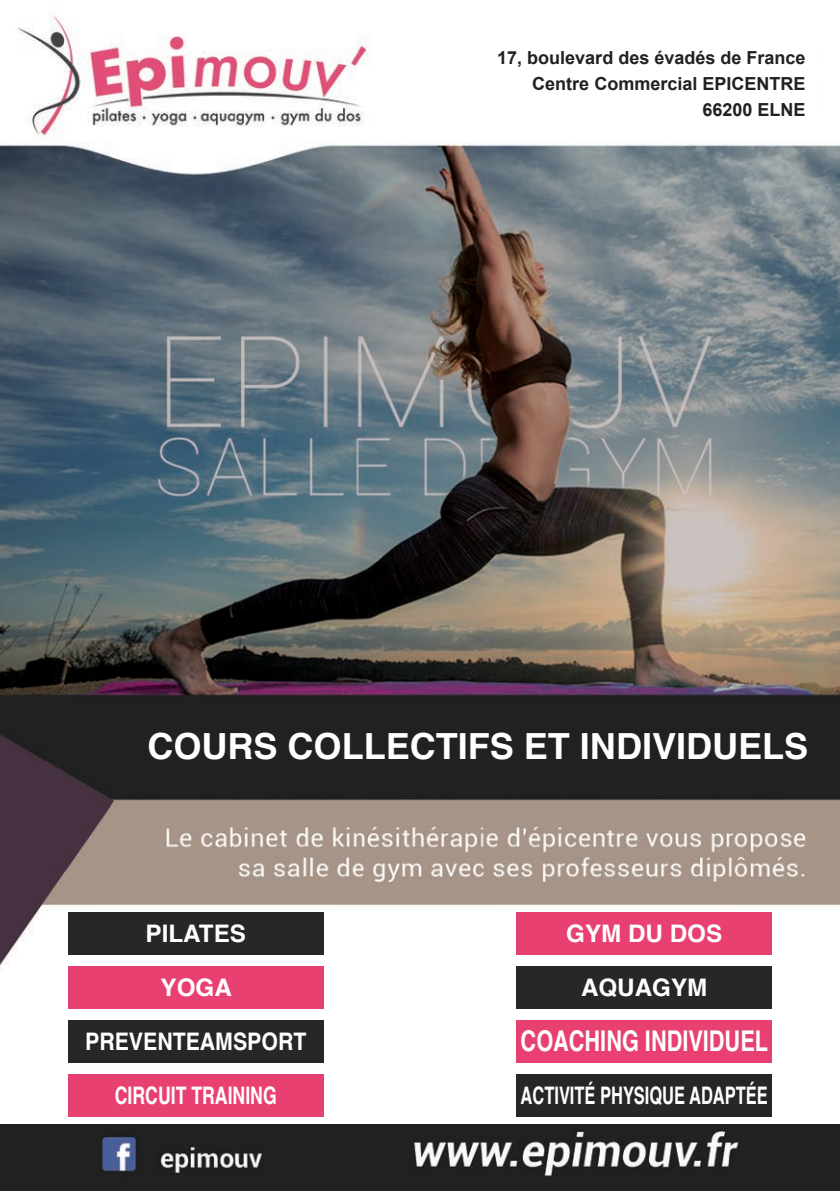
<style>
.page{position:relative;width:840px;height:1191px;background:#fff}
.page>*{position:absolute;margin:0;border:0;box-sizing:border-box;transform-origin:0 0}
.t1{font:700 36px "Helvetica";color:#fff}
.t2{font:700 28.6px "Helvetica";color:#fff;scale:.76 1}
.t3{font:700 24.2px "Helvetica";color:#fff}
.t4{font:700 24.2px "Helvetica";color:#fff;scale:.68 1}
.t5{font:700 24.2px "Helvetica";color:#fff;scale:.88 1}
.t6{font:700 24.2px "Helvetica";color:#fff;scale:.73 1}
.t7{font:700 18px "Arial";color:#212121}
</style>
<div class="page">
<img style="left:0;top:11px;width:839px;height:968px">
<div style="left:122px;top:710px;width:685px;height:70px;background:#212121"></div>
<div style="left:422px;top:27px;width:393px;height:107px;background:#fff"></div>
<img style="left:0;top:1124px;width:839px;height:67px">
<div style="left:68px;top:912px;width:255px;height:42px;background:#29262a"></div>
<div style="left:68px;top:966px;width:255px;height:42px;background:#e94072"></div>
<div style="left:68px;top:1020px;width:255px;height:42px;background:#29262a"></div>
<div style="left:68px;top:1073px;width:255px;height:43px;background:#e94072"></div>
<div style="left:516px;top:912px;width:255px;height:42px;background:#e94072"></div>
<div style="left:516px;top:966px;width:255px;height:42px;background:#29262a"></div>
<div style="left:516px;top:1020px;width:255px;height:42px;background:#e94072"></div>
<div style="left:516px;top:1073px;width:255px;height:43px;background:#29262a"></div>
<p class="t7" style="left:497px;top:45px;width:310px">17, boulevard des évadés de France</p>
<p class="t7" style="left:532px;top:71px;width:275px">Centre Commercial EPICENTRE</p>
<p class="t7" style="left:702px;top:97px;width:105px">66200 ELNE</p>
<p class="t1" style="left:147px;top:724px;width:662px">COURS COLLECTIFS ET INDIVIDUELS</p>
<p class="t3" style="left:145px;top:919px;width:102px">PILATES</p>
<p class="t3" style="left:160px;top:973px;width:73px">YOGA</p>
<p class="t5" style="left:85px;top:1026px;width:253px">PREVENTEAMSPORT</p>
<p class="t6" style="left:115px;top:1080px;width:223px">CIRCUIT TRAINING</p>
<p class="t3" style="left:566px;top:919px;width:157px">GYM DU DOS</p>
<p class="t3" style="left:580px;top:973px;width:128px">AQUAGYM</p>
<p class="t2" style="left:520px;top:1024px;width:327px">COACHING INDIVIDUEL</p>
<p class="t4" style="left:520px;top:1080px;width:364px">ACTIVITÉ PHYSIQUE ADAPTÉE</p>
</div>
